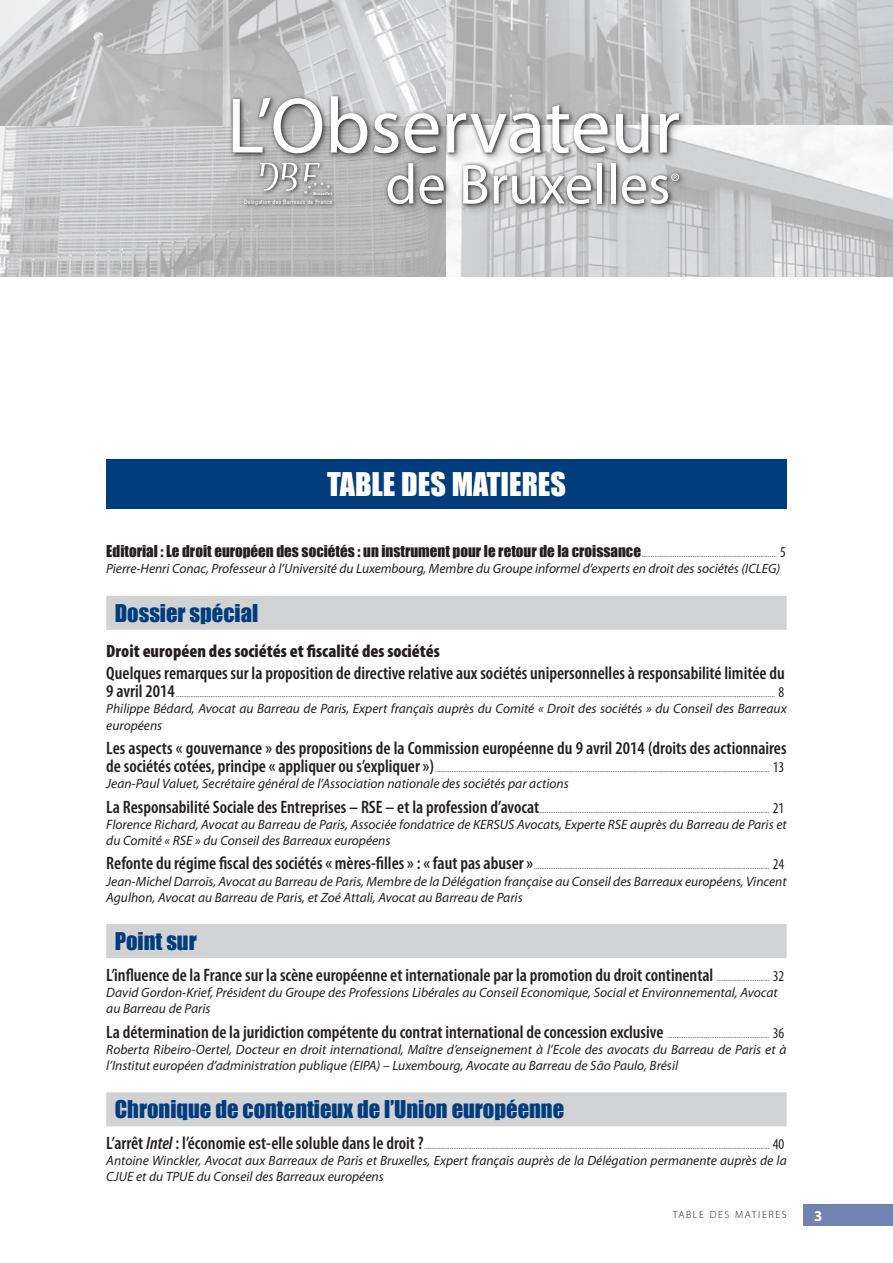
<style>
.page{position:relative;width:893px;height:1263px;background:#fff}
.page>*{position:absolute;margin:0;border:0;box-sizing:border-box;transform-origin:0 0}
.t1{font:79.2px "Myriad Pro";color:#fff}
.t2{font:56.55px "Myriad Pro";color:#fff}
.t3{font:30px "Impact";color:#fff}
.t4{font:22.65px "Myriad Pro";color:#fff}
.t5{font:22.5px "Impact";color:#013d7d}
.t6{font:600 condensed 18px "Myriad Pro";color:#231f20}
.t7{font:900 condensed 18px "Myriad Pro";color:#231f20}
.t8{font:15px "Impact";color:#231f20}
.t9{font:700 15px "Myriad Pro";color:#fff}
.t10{font:italic 13.5px/16.2px "Myriad Pro";color:#231f20}
.t11{font:300 10.5px "Myriad Pro";letter-spacing:.15em;color:#231f20}
.t12{font:500 6.15px "Helvetica Neue LT Std";letter-spacing:.05em;color:#fff;scale:.8 1}
.t13{font:italic 700 4.35px "Myriad Pro";letter-spacing:.05em;color:#fff}
.s1{font-family:"Myriad Pro";font-weight:300;font-size:10.5px}
.s2{font-family:"Myriad Pro";font-stretch:condensed}
.s3{font-weight:600;font-stretch:condensed;font-size:18px}
.s4{font-weight:400;font-stretch:condensed;font-size:15px}
.s5{font-weight:300;font-stretch:normal;font-size:10.5px}
.s6{font-weight:400;font-size:15px}
.s7{font-weight:600;font-style:italic;font-stretch:condensed;font-size:18px}
</style>
<div class="page">
<img style="left:0;top:0;width:893px;height:276px">
<div style="left:804px;top:1205px;width:89px;height:21px;background:#7183b1"></div>
<div style="left:106px;top:459px;width:681px;height:50px;background:#013d7d"></div>
<div style="left:229px;top:92px;width:462px;height:124px;background:#231f20;opacity:.3"></div>
<img style="left:281px;top:163px;width:16px;height:28px">
<div style="left:106px;top:596px;width:681px;height:34px;background:#d1d2d4"></div>
<div style="left:106px;top:924px;width:681px;height:34px;background:#d1d2d4"></div>
<div style="left:106px;top:1092px;width:681px;height:34px;background:#d1d2d4"></div>
<h1 class="t1" style="left:227px;top:83px;width:455px">L’Observateur</h1>
<h2 class="t2" style="left:385px;top:154px;width:287px">de Bruxelles</h2>
<h3 class="t4" style="left:671px;top:169px;width:11px">®</h3>
<p class="t13" style="left:313px;top:191px;width:20px">Bruxelles</p>
<p class="t12" style="left:244px;top:198px;width:112px">Délégation des Barreaux de France</p>
<h3 class="t3" style="left:327px;top:466px;width:240px">TABLE DES MATIERES</h3>
<h3 class="t8" style="left:106px;top:542px;width:681px">Editorial : Le droit européen des sociétés : un instrument pour le retour de la croissance<span class="s1">..........................................................................</span> <span class="s2">5</span></h3>
<p class="t10" style="left:106px;top:561px;width:675px">Pierre-Henri Conac, Professeur à l’Université du Luxembourg, Membre du Groupe informel d’experts en droit des sociétés (ICLEG)</p>
<h3 class="t5" style="left:115px;top:599px;width:145px">Dossier spécial</h3>
<h3 class="t7" style="left:106px;top:641px;width:335px">Droit européen des sociétés et fiscalité des sociétés</h3>
<h3 class="t6" style="left:106px;top:663px;width:680px">Quelques remarques sur la proposition de directive relative aux sociétés unipersonnelles à responsabilité limitée du</h3>
<p class="t11" style="left:106px;top:688px;width:680px"><span class="s3">9 avril 2014</span>........................................................................................................................................................................................................................................................................................................................................ <span class="s4">8</span></p>
<p class="t10" style="left:106px;top:701px;width:682px">Philippe Bédard, Avocat au Barreau de Paris, Expert français auprès du Comité « Droit des sociétés » du Conseil des Barreaux européens</p>
<h3 class="t6" style="left:106px;top:738px;width:682px">Les aspects « gouvernance » des propositions de la Commission européenne du 9 avril 2014 (droits des actionnaires</h3>
<p class="t11" style="left:106px;top:763px;width:680px"><span class="s3">de sociétés cotées, principe « appliquer ou s’expliquer »)</span>....................................................................................................................................................................................... <span class="s4">13</span></p>
<p class="t10" style="left:106px;top:776px;width:464px">Jean-Paul Valuet, Secrétaire général de l’Association nationale des sociétés par actions</p>
<p class="t11" style="left:106px;top:803px;width:680px"><span class="s3">La Responsabilité Sociale des Entreprises – RSE – et la profession d’avocat</span>.............................................................................................................................. <span class="s4">21</span></p>
<p class="t10" style="left:106px;top:816px;width:682px">Florence Richard, Avocat au Barreau de Paris, Associée fondatrice de KERSUS Avocats, Experte RSE auprès du Barreau de Paris et du Comité « RSE » du Conseil des Barreaux européens</p>
<p class="t11" style="left:106px;top:860px;width:680px"><span class="s3">Refonte du régime fiscal des sociétés « mères-filles » : « faut pas abuser »</span>................................................................................................................................. <span class="s4">24</span></p>
<p class="t10" style="left:106px;top:873px;width:682px">Jean-Michel Darrois, Avocat au Barreau de Paris, Membre de la Délégation française au Conseil des Barreaux européens, Vincent<br>Agulhon, Avocat au Barreau de Paris, et Zoé Attali, Avocat au Barreau de Paris</p>
<h3 class="t5" style="left:115px;top:927px;width:83px">Point sur</h3>
<h3 class="t6" style="left:106px;top:965px;width:680px">L’influence de la France sur la scène européenne et internationale par la promotion du droit continental <span class="s5">.............................</span> <span class="s6">32</span></h3>
<p class="t10" style="left:106px;top:985px;width:673px">David Gordon-Krief, Président du Groupe des Professions Libérales au Conseil Economique, Social et Environnemental, Avocat au Barreau de Paris</p>
<h3 class="t6" style="left:106px;top:1022px;width:680px">La détermination de la juridiction compétente du contrat international de concession exclusive <span class="s5">........................................................</span> <span class="s6">36</span></h3>
<p class="t10" style="left:106px;top:1041px;width:682px">Roberta Ribeiro-Oertel, Docteur en droit international, Maître d’enseignement à l’Ecole des avocats du Barreau de Paris et à l’Institut européen d’administration publique (EIPA) – Luxembourg, Avocate au Barreau de São Paulo, Brésil</p>
<h3 class="t5" style="left:115px;top:1095px;width:451px">Chronique de contentieux de l’Union européenne</h3>
<p class="t11" style="left:106px;top:1140px;width:680px"><span class="s3">L’arrêt</span> <span class="s7">Intel</span> <span class="s3">: l’économie est-elle soluble dans le droit ?</span>............................................................................................................................................................................................. <span class="s4">40</span></p>
<p class="t10" style="left:106px;top:1153px;width:682px">Antoine Winckler, Avocat aux Barreaux de Paris et Bruxelles, Expert français auprès de la Délégation permanente auprès de la<br>CJUE et du TPUE du Conseil des Barreaux européens</p>
<p class="t11" style="left:673px;top:1209px;width:115px">TABLE DES MATIERES</p>
<h3 class="t9" style="left:814px;top:1207px;width:10px">3</h3>
</div>
